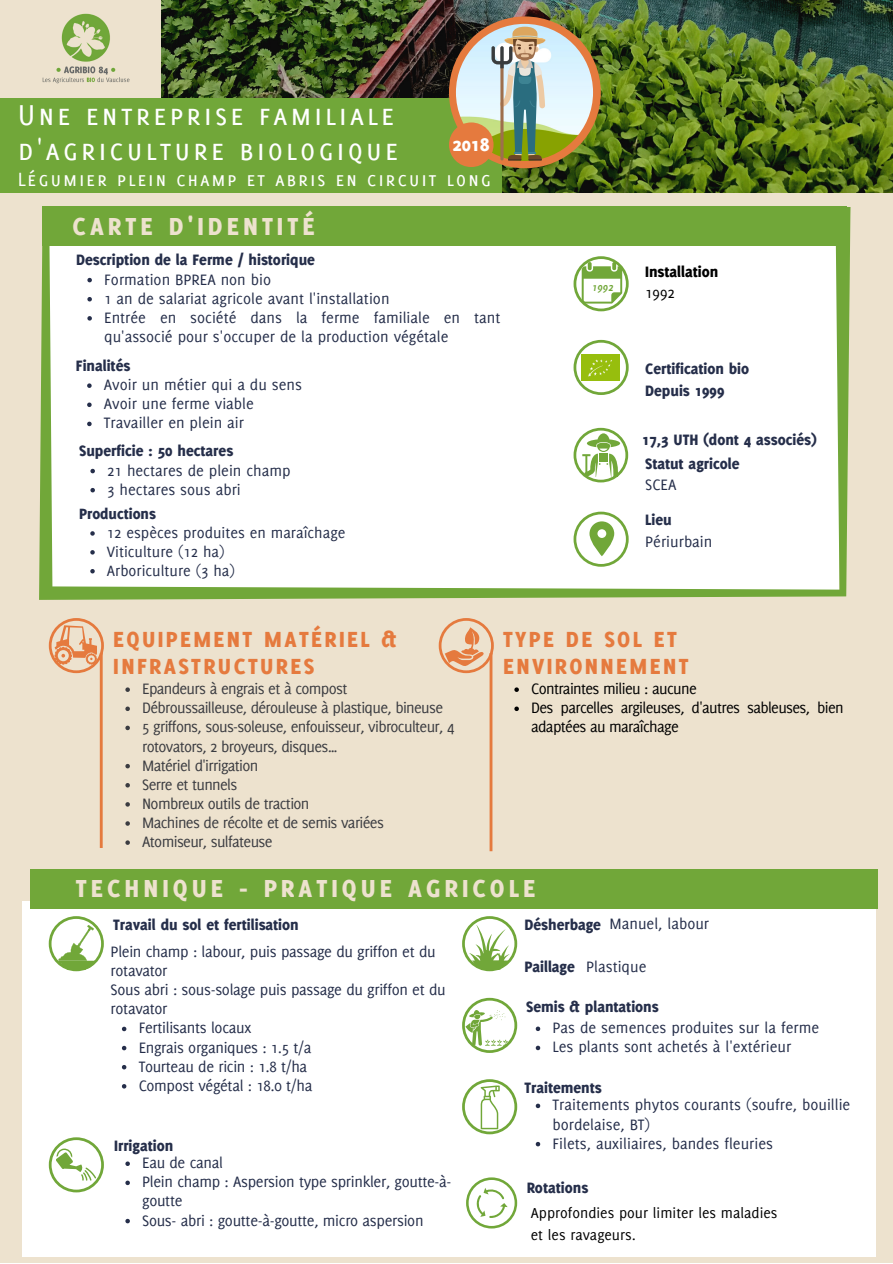
<style>
.page{position:relative;width:893px;height:1264px;background:#fff}
.page>*{position:absolute;margin:0;border:0;box-sizing:border-box;transform-origin:0 0}
.t1{font:31.5px/34.8px "Delicious Small Caps";letter-spacing:.08em;color:#fff}
.t2{font:800 27px "Delicious";letter-spacing:.15em;color:#ede2ce}
.t3{font:800 24px/27px "Delicious";letter-spacing:.1em;color:#e57a3e}
.t4{font:21px "Delicious Small Caps";letter-spacing:.08em;color:#fff}
.t5{font:800 20.55px "Delicious";color:#fff}
.t6{font:16.5px/19px "Delicious";color:#252e4a}
.t7{font:16.5px/19px "Delicious";letter-spacing:-.02em;color:#252e4a}
.t8{font:16.5px/19px "Delicious";letter-spacing:-.04em;color:#3b3c41}
.t9{font:800 16.5px/21.3px "Delicious";color:#252e4a}
.t10{font:16.5px/19px "Delicious";letter-spacing:-.04em;color:#000}
.t11{font:800 16.5px "Delicious";color:#000}
.t12{font:16.35px/18.9px "Delicious";color:#252e4a}
.t13{font:800 16.35px "Delicious";color:#252e4a}
.t14{font:15.75px/22.5px "Delicious";color:#000}
.t15{font:italic 700 12px "Delicious";color:#71a739}
.s1{font-weight:800}
</style>
<div class="page">
<div style="left:0;top:0;width:892px;height:1262px;background:#ede2ce"></div>
<div style="left:39px;top:207px;width:811px;height:392px;background:#fff"></div>
<div style="left:43px;top:207px;width:804px;height:39px;background:#71a739"></div>
<img style="left:161px;top:0;width:731px;height:192px">
<svg style="left:573px;top:428px;width:55px;height:54px;background:#c9ddb4"></svg>
<div style="left:23px;top:901px;width:852px;height:355px;background:#fff"></div>
<svg style="left:49px;top:916px;width:55px;height:55px"></svg>
<svg style="left:462px;top:916px;width:55px;height:55px"></svg>
<svg style="left:49px;top:1137px;width:55px;height:55px"></svg>
<svg style="left:462px;top:1079px;width:55px;height:55px"></svg>
<svg style="left:466px;top:1177px;width:51px;height:51px"></svg>
<svg style="left:573px;top:256px;width:55px;height:55px;background:#cadeb5"></svg>
<div style="left:30px;top:869px;width:847px;height:39px;background:#71a739"></div>
<svg style="left:49px;top:618px;width:55px;height:230px"></svg>
<svg style="left:438px;top:618px;width:56px;height:233px"></svg>
<svg style="left:573px;top:511px;width:55px;height:55px;background:#d1e2bf"></svg>
<svg style="left:462px;top:997px;width:55px;height:55px"></svg>
<div style="left:0;top:98px;width:501px;height:94px;background:#71a739"></div>
<div style="left:449px;top:16px;width:151px;height:152px;background:#e57a3e;border-radius:50%"></div>
<img style="left:456px;top:24px;width:137px;height:137px;border-radius:50%">
<img style="left:42px;top:13px;width:88px;height:71px">
<svg style="left:573px;top:340px;width:55px;height:55px;background:#ddeace"></svg>
<img style="left:581px;top:354px;width:39px;height:26px">
<div style="left:449px;top:122px;width:44px;height:45px;background:#e57a3e;border-radius:50%"></div>
<svg style="left:514px;top:687px;width:5px;height:5px"></svg>
<svg style="left:514px;top:706px;width:5px;height:5px"></svg>
<svg style="left:125px;top:687px;width:5px;height:5px"></svg>
<svg style="left:125px;top:706px;width:5px;height:5px"></svg>
<svg style="left:125px;top:725px;width:5px;height:5px"></svg>
<svg style="left:125px;top:764px;width:5px;height:4px"></svg>
<svg style="left:125px;top:783px;width:5px;height:4px"></svg>
<svg style="left:125px;top:802px;width:5px;height:4px"></svg>
<svg style="left:125px;top:821px;width:5px;height:4px"></svg>
<svg style="left:125px;top:840px;width:5px;height:4px"></svg>
<svg style="left:87px;top:278px;width:5px;height:4px"></svg>
<svg style="left:87px;top:297px;width:5px;height:4px"></svg>
<svg style="left:87px;top:316px;width:5px;height:4px"></svg>
<svg style="left:90px;top:469px;width:5px;height:4px"></svg>
<svg style="left:90px;top:488px;width:5px;height:4px"></svg>
<svg style="left:90px;top:531px;width:5px;height:4px"></svg>
<svg style="left:90px;top:550px;width:5px;height:4px"></svg>
<svg style="left:90px;top:569px;width:5px;height:4px"></svg>
<svg style="left:87px;top:383px;width:5px;height:5px"></svg>
<svg style="left:87px;top:402px;width:5px;height:5px"></svg>
<svg style="left:87px;top:421px;width:5px;height:5px"></svg>
<svg style="left:125px;top:1161px;width:5px;height:4px"></svg>
<svg style="left:125px;top:1180px;width:5px;height:5px"></svg>
<svg style="left:125px;top:1218px;width:5px;height:5px"></svg>
<svg style="left:535px;top:1103px;width:5px;height:5px"></svg>
<svg style="left:535px;top:1141px;width:5px;height:5px"></svg>
<svg style="left:122px;top:1026px;width:4px;height:5px"></svg>
<svg style="left:122px;top:1045px;width:4px;height:5px"></svg>
<svg style="left:122px;top:1065px;width:4px;height:4px"></svg>
<svg style="left:122px;top:1084px;width:4px;height:4px"></svg>
<svg style="left:535px;top:1026px;width:5px;height:5px"></svg>
<svg style="left:535px;top:1045px;width:5px;height:5px"></svg>
<svg style="left:491px;top:27px;width:54px;height:133px;background:#a0ae92"></svg>
<h1 class="t1" style="left:18px;top:97px;width:382px">Une entreprise familiale d'agriculture biologique</h1>
<p class="t4" style="left:18px;top:167px;width:474px">Légumier plein champ et abris en circuit long</p>
<p class="t5" style="left:452px;top:132px;width:38px">2018</p>
<h2 class="t2" style="left:72px;top:210px;width:244px">CARTE D'IDENTITÉ</h2>
<p class="t9" style="left:76px;top:249px;width:240px">Description de la Ferme / historique</p>
<p class="t6" style="left:104px;top:269px;width:397px">Formation BPREA non bio<br>1 an de salariat agricole avant l'installation<br>Entrée en société dans la ferme familiale en tant qu'associé pour s'occuper de la production végétale</p>
<p class="t9" style="left:76px;top:355px;width:56px">Finalités</p>
<p class="t6" style="left:104px;top:375px;width:200px">Avoir un métier qui a du sens<br>Avoir une ferme viable<br>Travailler en plein air</p>
<p class="t9" style="left:79px;top:440px;width:155px">Superficie : 50 hectares</p>
<p class="t6" style="left:107px;top:460px;width:185px">21 hectares de plein champ<br>3 hectares sous abri</p>
<p class="t13" style="left:79px;top:504px;width:78px">Productions</p>
<p class="t12" style="left:107px;top:523px;width:240px">12 espèces produites en maraîchage<br>Viticulture (12 ha)<br>Arboriculture (3 ha)</p>
<p class="t15" style="left:592px;top:280px;width:23px">1992</p>
<p class="t11" style="left:645px;top:262px;width:75px">Installation</p>
<p class="t10" style="left:645px;top:283px;width:31px">1992</p>
<p class="t9" style="left:645px;top:358px;width:106px">Certification bio<br>Depuis 1999</p>
<p class="t9" style="left:642px;top:428px;width:176px">17,3 UTH (dont 4 associés)</p>
<p class="t9" style="left:645px;top:453px;width:96px">Statut agricole</p>
<p class="t6" style="left:645px;top:475px;width:33px">SCEA</p>
<p class="t9" style="left:645px;top:509px;width:28px">Lieu</p>
<p class="t6" style="left:645px;top:531px;width:69px">Périurbain</p>
<h3 class="t3" style="left:113px;top:625px;width:285px">EQUIPEMENT MATÉRIEL &amp;<br>INFRASTRUCTURES</h3>
<p class="t8" style="left:142px;top:679px;width:314px">Epandeurs à engrais et à compost Débroussailleuse, dérouleuse à plastique, bineuse 5 griffons, sous-soleuse, enfouisseur, vibroculteur, 4 rotovators, 2 broyeurs, disques…<br>Matériel d'irrigation<br>Serre et tunnels<br>Nombreux outils de traction<br>Machines de récolte et de semis variées<br>Atomiseur, sulfateuse</p>
<h3 class="t3" style="left:503px;top:625px;width:187px">TYPE DE SOL ET<br>ENVIRONNEMENT</h3>
<p class="t10" style="left:531px;top:679px;width:314px">Contraintes milieu : aucune<br>Des parcelles argileuses, d'autres sableuses, bien adaptées au maraîchage</p>
<h2 class="t2" style="left:76px;top:872px;width:461px">TECHNIQUE - PRATIQUE AGRICOLE</h2>
<p class="t9" style="left:113px;top:914px;width:187px">Travail du sol et fertilisation</p>
<p class="t7" style="left:111px;top:941px;width:336px">Plein champ : labour, puis passage du griffon et du rotavator<br>Sous abri : sous-solage puis passage du griffon et du rotavator</p>
<p class="t7" style="left:139px;top:1018px;width:175px">Fertilisants locaux<br>Engrais organiques : 1.5 t/a<br>Tourteau de ricin : 1.8 t/ha<br>Compost végétal : 18.0 t/ha</p>
<p class="t9" style="left:114px;top:1135px;width:61px">Irrigation</p>
<p class="t7" style="left:142px;top:1153px;width:311px">Eau de canal<br>Plein champ : Aspersion type sprinkler, goutte-à&shy;goutte<br>Sous- abri : goutte-à-goutte, micro aspersion</p>
<p class="t9" style="left:524px;top:913px;width:78px">Désherbage</p>
<p class="t6" style="left:524px;top:956px;width:123px"><span class="s1">Paillage</span> Plastique</p>
<p class="t6" style="left:609px;top:914px;width:101px">Manuel, labour</p>
<p class="t9" style="left:526px;top:995px;width:134px">Semis &amp; plantations</p>
<p class="t6" style="left:552px;top:1018px;width:268px">Pas de semences produites sur la ferme<br>Les plants sont achetés à l'extérieur</p>
<p class="t9" style="left:524px;top:1076px;width:79px">Traitements</p>
<p class="t6" style="left:552px;top:1095px;width:299px">Traitements phytos courants (soufre, bouillie bordelaise, BT)<br>Filets, auxiliaires, bandes fleuries</p>
<p class="t9" style="left:526px;top:1176px;width:63px">Rotations</p>
<p class="t14" style="left:531px;top:1200px;width:248px">Approfondies pour limiter les maladies et les ravageurs.</p>
</div>
